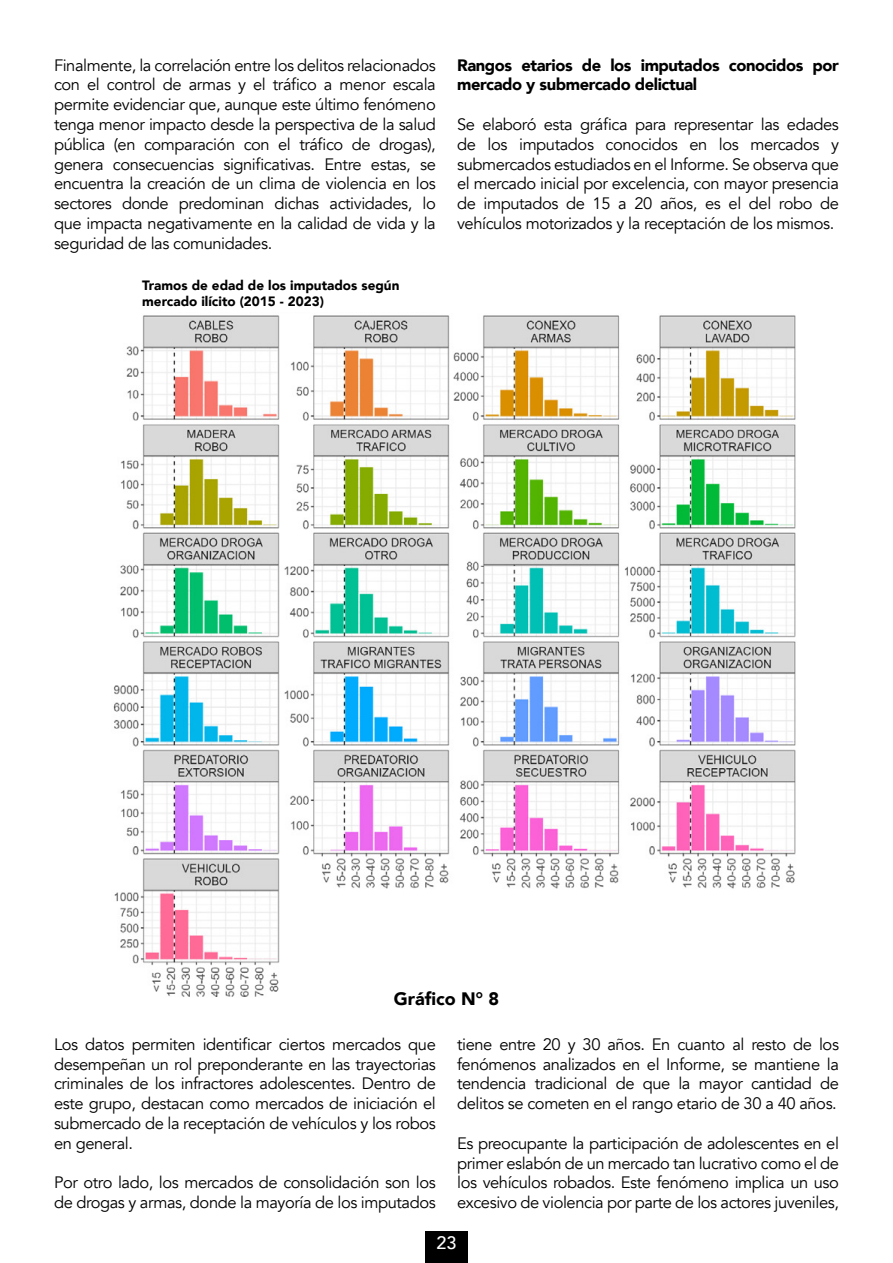
<style>
.page{position:relative;width:893px;height:1263px;background:#fff}
.page>*{position:absolute;margin:0;border:0;box-sizing:border-box;transform-origin:0 0}
.t1{font:900 18px "Avenir";color:#000}
.t2{font:500 18px "Avenir";color:#fff}
.t3{font:16.5px/19.8px "Avenir";letter-spacing:-.025em;color:#000;text-align:justify}
.t4{font:900 16.5px/19.8px "Avenir";letter-spacing:-.025em;color:#000}
.t5{font:900 13.5px/16.2px "Avenir";color:#000}
</style>
<div class="page">
<div style="left:425px;top:1231px;width:43px;height:32px;background:#000"></div>
<img style="left:113px;top:315px;width:683px;height:682px">
<p class="t3" style="left:54px;top:55px;width:383px">Finalmente, la correlación entre los delitos relacionados con el control de armas y el tráfico a menor escala permite evidenciar que, aunque este último fenómeno tenga menor impacto desde la perspectiva de la salud pública (en comparación con el tráfico de drogas), genera consecuencias significativas. Entre estas, se encuentra la creación de un clima de violencia en los sectores donde predominan dichas actividades, lo que impacta negativamente en la calidad de vida y la seguridad de las comunidades.</p>
<p class="t4" style="left:457px;top:54px;width:383px">Rangos etarios de los imputados conocidos por mercado y submercado delictual</p>
<p class="t3" style="left:457px;top:115px;width:383px">Se elaboró esta gráfica para representar las edades de los imputados conocidos en los mercados y submercados estudiados en el Informe. Se observa que el mercado inicial por excelencia, con mayor presencia de imputados de 15 a 20 años, es el del robo de vehículos motorizados y la receptación de los mismos.</p>
<p class="t5" style="left:142px;top:277px;width:259px">Tramos de edad de los imputados según mercado ilícito (2015 - 2023)</p>
<p class="t1" style="left:394px;top:983px;width:107px">Gráfico N° 8</p>
<p class="t3" style="left:54px;top:1034px;width:383px">Los datos permiten identificar ciertos mercados que desempeñan un rol preponderante en las trayectorias criminales de los infractores adolescentes. Dentro de este grupo, destacan como mercados de iniciación el submercado de la receptación de vehículos y los robos en general.</p>
<p class="t3" style="left:54px;top:1173px;width:383px">Por otro lado, los mercados de consolidación son los de drogas y armas, donde la mayoría de los imputados</p>
<p class="t3" style="left:457px;top:1034px;width:383px">tiene entre 20 y 30 años. En cuanto al resto de los fenómenos analizados en el Informe, se mantiene la tendencia tradicional de que la mayor cantidad de delitos se cometen en el rango etario de 30 a 40 años.</p>
<p class="t3" style="left:457px;top:1133px;width:383px">Es preocupante la participación de adolescentes en el primer eslabón de un mercado tan lucrativo como el de los vehículos robados. Este fenómeno implica un uso excesivo de violencia por parte de los actores juveniles,</p>
<p class="t2" style="left:436px;top:1227px;width:22px">23</p>
</div>
